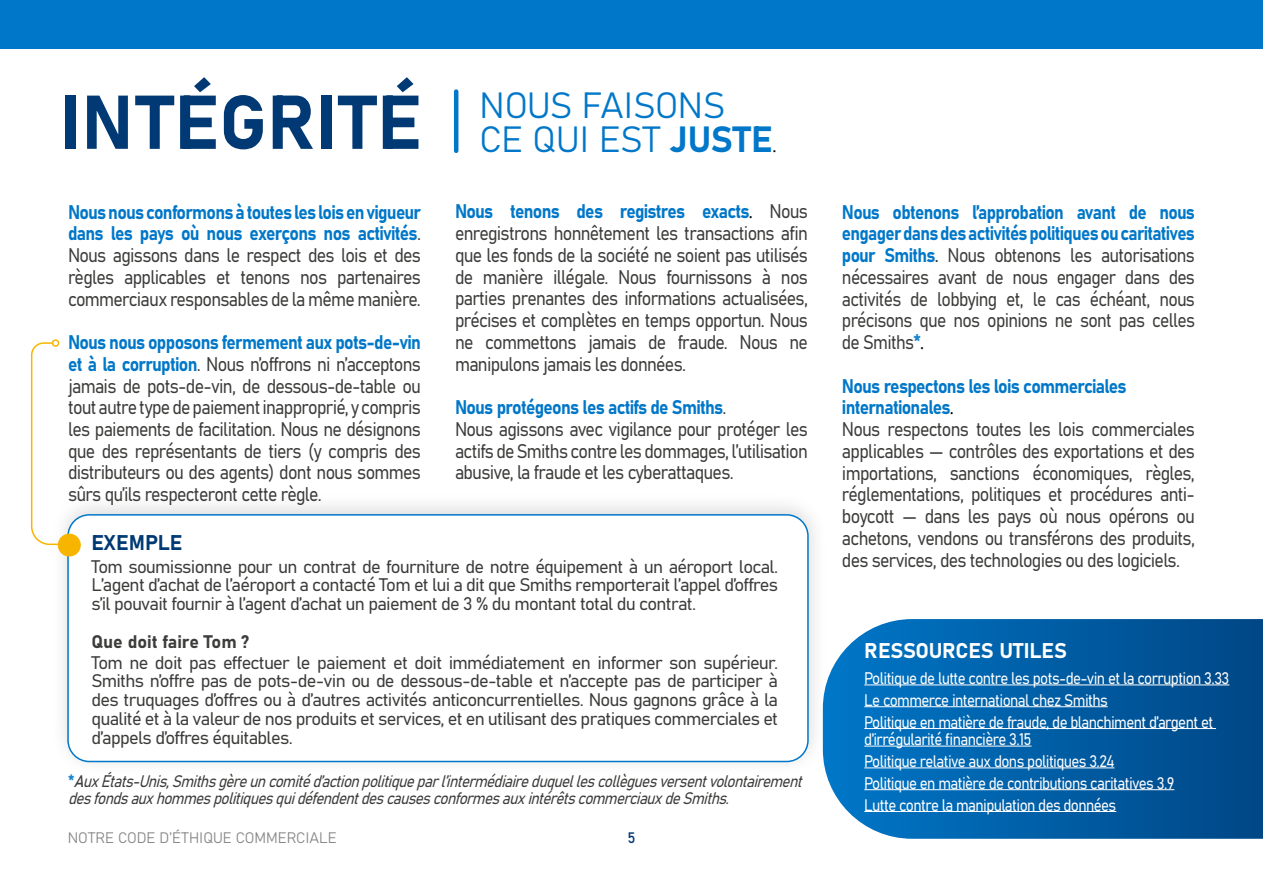
<style>
.page{position:relative;width:1263px;height:893px;background:#fff}
.page>*{position:absolute;margin:0;border:0;box-sizing:border-box;transform-origin:0 0}
.t1{font:75px "Bahnschrift";letter-spacing:.01em;color:#003973}
.t2{font:36px/34.5px "Bahnschrift";color:#0077c8}
.t3{font:21px "Bahnschrift";color:#fff}
.t4{font:21px "Bahnschrift";color:#003973}
.t5{font:19.5px/21.8px "Bahnschrift";letter-spacing:-.04em;color:#3c3c3b;text-align:justify;scale:.9 1}
.t6{font:19.5px/21.8px "Bahnschrift";letter-spacing:-.04em;color:#3c3c3b;text-align:justify;scale:.89 1}
.t7{font:18px/18.8px "Bahnschrift";letter-spacing:-.04em;color:#3c3c3b;text-align:justify}
.t8{font:16.5px/21.8px "Bahnschrift";letter-spacing:-.04em;color:#fff;scale:.9 1}
.t9{font:italic 16.5px/16.5px "Bahnschrift";color:#3c3c3b;scale:.9 1}
.t10{font:15px "Bahnschrift";color:#878787}
.t11{font:15px "Bahnschrift";color:#003973}
.s1{color:#0077c8}
.s2{font-family:"Minion Pro";font-size:18px;color:#000}
.s3{font-family:"Minion Pro";color:#000}
.s4{font-style:normal;color:#1a85ce}
.s5{color:#1a85ce}
</style>
<div class="page">
<div style="left:0;top:0;width:1263px;height:49px;background:#0077c8"></div>
<hr style="left:454px;top:92px;width:4px;height:59px;background:#0077c8">
<div style="left:49px;top:491px;width:779px;height:286px;background:#000;opacity:.15"></div>
<div style="left:68px;top:515px;width:740px;height:246px;background:#fff;border-radius:21px"></div>
<div style="left:67px;top:514px;width:742px;height:248px;border:2px solid #0077c8;border-radius:21px"></div>
<svg style="left:823px;top:619px;width:440px;height:220px;background:#0b64a9"></svg>
<hr style="left:864px;top:685px;width:365px;height:1px;background:#fff">
<hr style="left:864px;top:706px;width:244px;height:1px;background:#fff">
<hr style="left:864px;top:728px;width:352px;height:1px;background:#fff">
<hr style="left:864px;top:746px;width:167px;height:1px;background:#fff">
<hr style="left:864px;top:768px;width:250px;height:1px;background:#fff">
<hr style="left:864px;top:789px;width:310px;height:1px;background:#fff">
<hr style="left:864px;top:811px;width:252px;height:1px;background:#fff">
<div style="left:58px;top:534px;width:23px;height:23px;background:#f8b500;border-radius:50%"></div>
<svg style="left:30px;top:342px;width:52px;height:204px"></svg>
<div style="left:52px;top:339px;width:7px;height:8px;border:2px solid #f8b500;border-radius:50%"></div>
<h1 class="t1" style="left:61px;top:66px;width:363px">INTÉGRITÉ</h1>
<p class="t5" style="left:68px;top:199px;width:394px"><span class="s1">Nous nous conformons à toutes les lois en vigueur dans les pays où nous exerçons nos activités</span>.<br>Nous agissons dans le respect des lois et des règles applicables et tenons nos partenaires commerciaux responsables de la même manière.</p>
<p class="t5" style="left:68px;top:330px;width:394px"><span class="s1">Nous nous opposons fermement aux pots-de-vin et à la corruption</span>. Nous n’offrons ni n’acceptons jamais de pots-de-vin, de dessous-de-table ou tout autre type de paiement inapproprié, y compris les paiements de facilitation. Nous ne désignons que des représentants de tiers (y compris des distributeurs ou des agents) dont nous sommes sûrs qu’ils respecteront cette règle.</p>
<h2 class="t2" style="left:479px;top:86px;width:299px">NOUS FAISONS<br>CE QUI EST JUSTE<span class="s2">.</span></h2>
<p class="t5" style="left:455px;top:199px;width:394px"><span class="s1">Nous tenons des registres exacts</span><span class="s3">.</span> Nous enregistrons honnêtement les transactions afin que les fonds de la société ne soient pas utilisés de manière illégale. Nous fournissons à nos parties prenantes des informations actualisées, précises et complètes en temps opportun. Nous ne commettons jamais de fraude. Nous ne manipulons jamais les données.</p>
<p class="t5" style="left:455px;top:395px;width:394px;text-align:left"><span class="s1">Nous protégeons les actifs de Smiths</span>.<br>Nous agissons avec vigilance pour protéger les actifs de Smiths contre les dommages, l’utilisation abusive, la fraude et les cyberattaques.</p>
<p class="t4" style="left:91px;top:526px;width:93px">EXEMPLE</p>
<p class="t7" style="left:91px;top:556px;width:688px">Tom soumissionne pour un contrat de fourniture de notre équipement à un aéroport local.<br>L’agent d’achat de l’aéroport a contacté Tom et lui a dit que Smiths remporterait l’appel d’offres s’il pouvait fournir à l’agent d’achat un paiement de 3 % du montant total du contrat.</p>
<p class="t7" style="left:91px;top:630px;width:688px;line-height:20.9px">Que doit faire Tom ?<br>Tom ne doit pas effectuer le paiement et doit immédiatement en informer son supérieur.</p>
<p class="t7" style="left:91px;top:670px;width:688px">Smiths n’offre pas de pots-de-vin ou de dessous-de-table et n’accepte pas de participer à des truquages d’offres ou à d’autres activités anticoncurrentielles. Nous gagnons grâce à la qualité et à la valeur de nos produits et services, et en utilisant des pratiques commerciales et d’appels d’offres équitables.</p>
<p class="t9" style="left:68px;top:772px;width:823px"><span class="s4">*</span> AuxÉtats-Unis,Smithsgèreuncomitéd’actionpolitiqueparl’intermédiaireduquellescollèguesversentvolontairement desfondsauxhommespolitiquesquidéfendentdescausesconformesauxintérêtscommerciauxdeSmiths.</p>
<p class="t10" style="left:68px;top:827px;width:270px">NOTRE CODE D’ÉTHIQUE COMMERCIALE</p>
<p class="t11" style="left:627px;top:826px;width:10px">5</p>
<p class="t6" style="left:842px;top:199px;width:398px"><span class="s1">Nous obtenons l’approbation avant de nous engager dans des activités politiques ou caritatives pour Smiths</span>. Nous obtenons les autorisations nécessaires avant de nous engager dans des activités de lobbying et, le cas échéant, nous précisons que nos opinions ne sont pas celles de Smiths<span class="s5">*</span><span class="s3">.</span></p>
<p class="t5" style="left:842px;top:373px;width:394px;text-align:left"><span class="s1">Nous respectons les lois commerciales internationales</span><span class="s3">.<br></span>Nous respectons toutes les lois commerciales applicables — contrôles des exportations et des importations, sanctions économiques, règles, réglementations, politiques et procédures anti&shy;boycott — dans les pays où nous opérons ou achetons, vendons ou transférons des produits, des services, des technologies ou des logiciels.</p>
<p class="t3" style="left:864px;top:635px;width:204px">RESSOURCES UTILES</p>
<p class="t8" style="left:864px;top:666px;width:407px">Politique de lutte contre les pots-de-vin et la corruption 3.33<br>Le commerce international chez Smiths<br>Politique en matière de fraude, de blanchiment d’argent et</p>
<p class="t8" style="left:864px;top:727px;width:346px">d’irrégularité financière 3.15<br>Politique relative aux dons politiques 3.24<br>Politique en matière de contributions caritatives 3.9<br>Lutte contre la manipulation des données</p>
</div>
